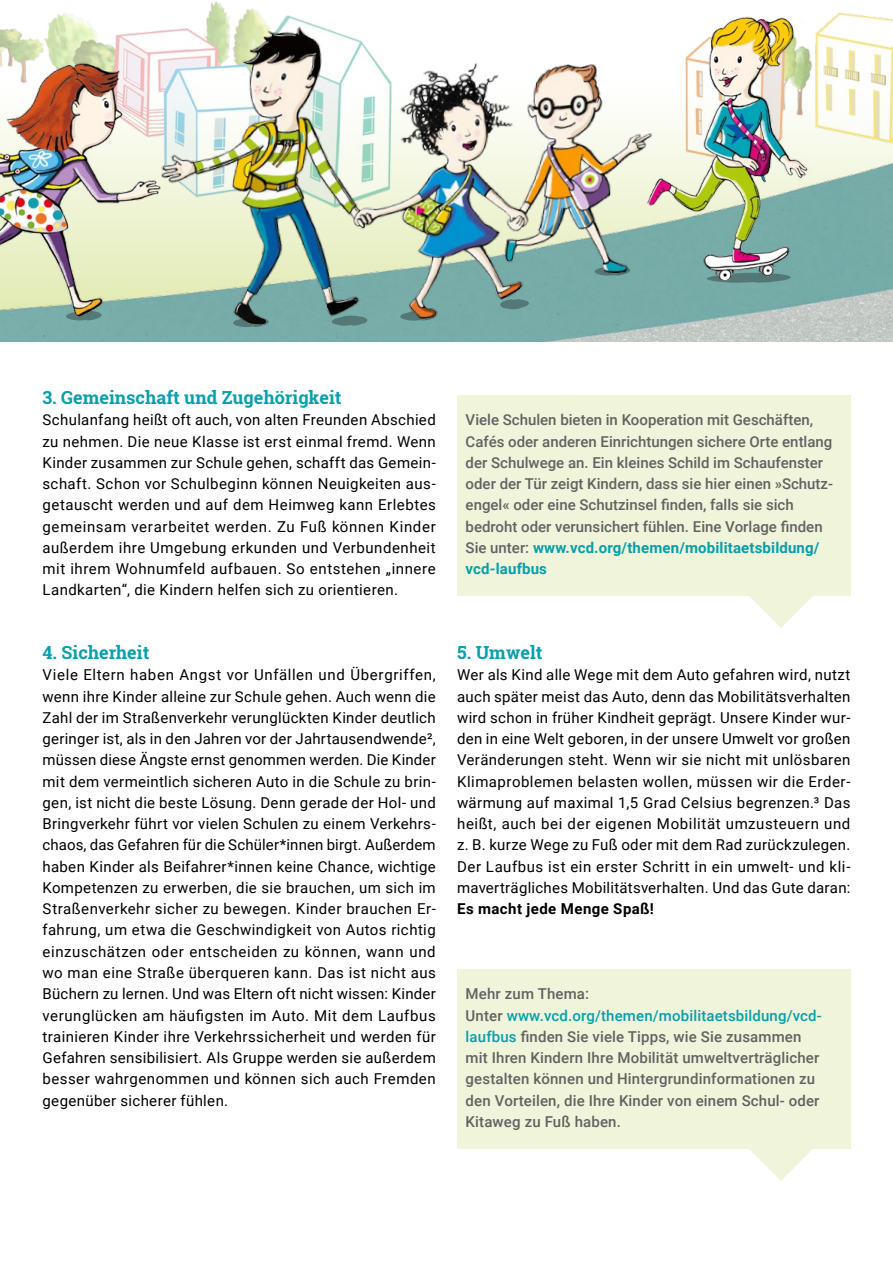
<style>
.page{position:relative;width:893px;height:1263px;background:#fff}
.page>*{position:absolute;margin:0;border:0;box-sizing:border-box;transform-origin:0 0}
.t1{font:700 18px "Roboto Slab";color:#069fac}
.t2{font:15px/21.3px "Roboto";letter-spacing:.025em;color:#000;text-align:justify}
.t3{font:500 15px/21.3px "Roboto";color:#626261}
.t4{font:700 15px "Roboto";letter-spacing:.03em;color:#000}
.s1{font-weight:700;color:#069fac}
.s2{color:#069fac}
</style>
<div class="page">
<img style="left:0;top:238px;width:893px;height:104px">
<img style="left:814px;top:12px;width:79px;height:226px">
<img style="left:0;top:1px;width:256px;height:58px">
<img style="left:141px;top:11px;width:522px;height:331px">
<img style="left:0;top:59px;width:170px;height:276px">
<img style="left:640px;top:11px;width:174px;height:275px">
<div style="left:457px;top:395px;width:393px;height:200px;background:#f0f4da"></div>
<div style="left:457px;top:969px;width:393px;height:179px;background:#f0f4da"></div>
<svg style="left:748px;top:595px;width:66px;height:33px"></svg>
<svg style="left:748px;top:1148px;width:66px;height:33px"></svg>
<p class="t1" style="left:43px;top:385px;width:300px">3. Gemeinschaft und Zugehörigkeit</p>
<p class="t2" style="left:43px;top:409px;width:395px">Schulanfang heißt oft auch, von alten Freunden Abschied zu nehmen. Die neue Klasse ist erst einmal fremd. Wenn Kinder zusammen zur Schule gehen, schafft das Gemein&shy;schaft. Schon vor Schulbeginn können Neuigkeiten aus&shy;getauscht werden und auf dem Heimweg kann Erlebtes gemeinsam verarbeitet werden. Zu Fuß können Kinder außerdem ihre Umgebung erkunden und Verbundenheit mit ihrem Wohnumfeld aufbauen. So entstehen „innere Landkarten“, die Kindern helfen sich zu orientieren.</p>
<p class="t1" style="left:43px;top:640px;width:108px">4. Sicherheit</p>
<p class="t2" style="left:43px;top:664px;width:395px">Viele Eltern haben Angst vor Unfällen und Übergriffen, wenn ihre Kinder alleine zur Schule gehen. Auch wenn die Zahl der im Straßenverkehr verunglückten Kinder deutlich geringer ist, als in den Jahren vor der Jahrtausendwende2, müssen diese Ängste ernst genommen werden. Die Kinder mit dem vermeintlich sicheren Auto in die Schule zu brin&shy;gen, ist nicht die beste Lösung. Denn gerade der Hol- und Bringverkehr führt vor vielen Schulen zu einem Verkehrs&shy;chaos, das Gefahren für die Schüler*innen birgt. Außerdem haben Kinder als Beifahrer*innen keine Chance, wichtige Kompetenzen zu erwerben, die sie brauchen, um sich im Straßenverkehr sicher zu bewegen. Kinder brauchen Er&shy;fahrung, um etwa die Geschwindigkeit von Autos richtig einzuschätzen oder entscheiden zu können, wann und wo man eine Straße überqueren kann. Das ist nicht aus Büchern zu lernen. Und was Eltern oft nicht wissen: Kinder verunglücken am häufigsten im Auto. Mit dem Laufbus trainieren Kinder ihre Verkehrssicherheit und werden für Gefahren sensibilisiert. Als Gruppe werden sie außerdem besser wahrgenommen und können sich auch Fremden gegenüber sicherer fühlen.</p>
<p class="t3" style="left:466px;top:409px;width:369px">Viele Schulen bieten in Kooperation mit Geschäften, Cafés oder anderen Einrichtungen sichere Orte entlang der Schulwege an. Ein kleines Schild im Schaufenster oder der Tür zeigt Kindern, dass sie hier einen »Schutz&shy;engel« oder eine Schutzinsel finden, falls sie sich bedroht oder verunsichert fühlen. Eine Vorlage finden Sie unter: <span class="s1">www.vcd.org/themen/mobilitaetsbildung/ vcd-laufbus</span></p>
<p class="t1" style="left:457px;top:640px;width:87px">5. Umwelt</p>
<p class="t2" style="left:457px;top:664px;width:395px">Wer als Kind alle Wege mit dem Auto gefahren wird, nutzt auch später meist das Auto, denn das Mobilitätsverhalten wird schon in früher Kindheit geprägt. Unsere Kinder wur&shy;den in eine Welt geboren, in der unsere Umwelt vor großen Veränderungen steht. Wenn wir sie nicht mit unlösbaren Klimaproblemen belasten wollen, müssen wir die Erder&shy;wärmung auf maximal 1,5 Grad Celsius begrenzen.3 Das heißt, auch bei der eigenen Mobilität umzusteuern und z. B. kurze Wege zu Fuß oder mit dem Rad zurückzulegen.<br>Der Laufbus ist ein erster Schritt in ein umwelt- und kli&shy;maverträgliches Mobilitätsverhalten. Und das Gute daran:</p>
<p class="t4" style="left:457px;top:898px;width:198px">Es macht jede Menge Spaß!</p>
<p class="t3" style="left:466px;top:983px;width:358px">Mehr zum Thema:<br>Unter <span class="s2">www.vcd.org/themen/mobilitaetsbildung/vcd&shy;laufbus</span> finden Sie viele Tipps, wie Sie zusammen mit Ihren Kindern Ihre Mobilität umweltverträglicher gestalten können und Hintergrundinformationen zu den Vorteilen, die Ihre Kinder von einem Schul- oder Kitaweg zu Fuß haben.</p>
</div>
